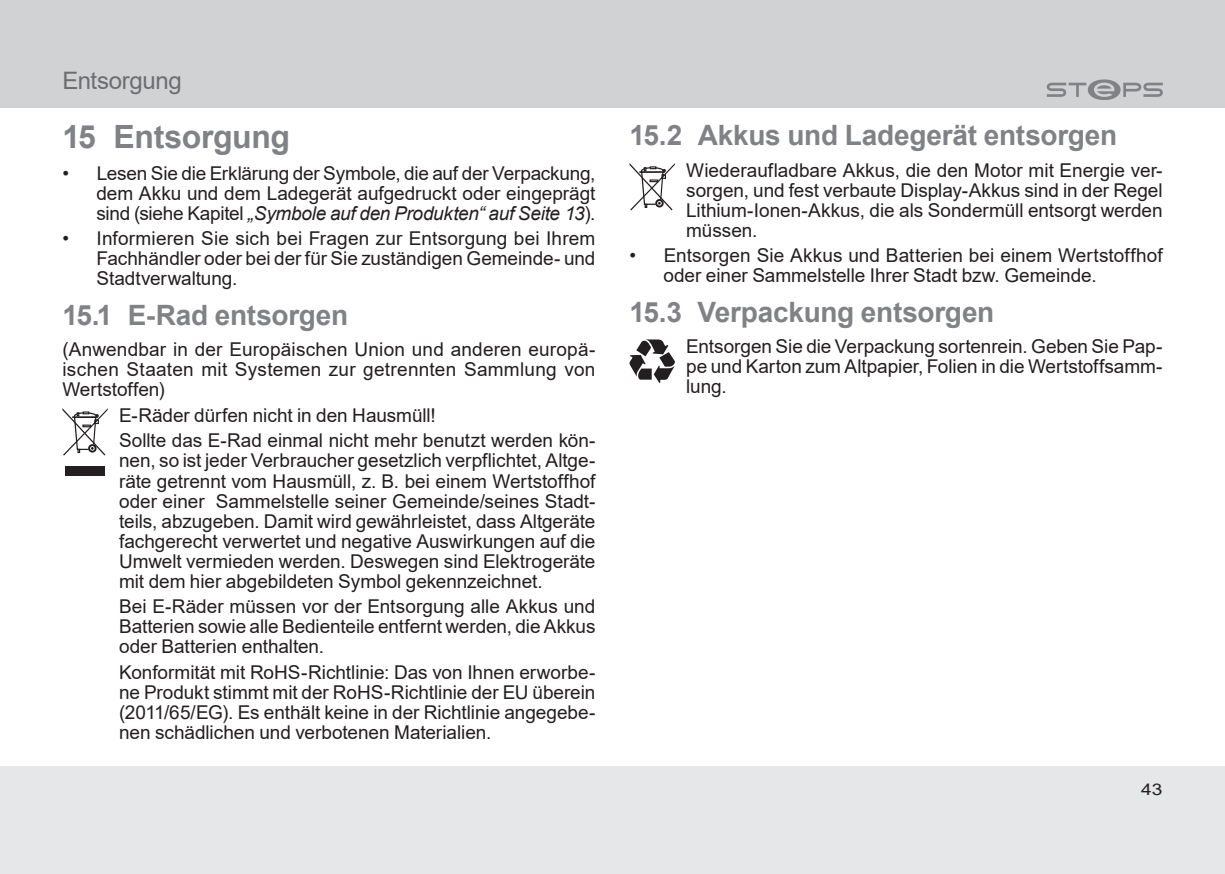
<style>
.page{position:relative;width:1225px;height:874px;background:#fff}
.page>*{position:absolute;margin:0;border:0;box-sizing:border-box;transform-origin:0 0}
.t1{font:700 32px "Arial";letter-spacing:-.01em;color:#808285}
.t2{font:700 28px "Arial";letter-spacing:-.01em;color:#808285}
.t3{font:24px "Arial";letter-spacing:-.015em;color:#6c6d70}
.t4{font:19px/20px "Arial";letter-spacing:-.005em;color:#231f20;text-align:justify}
.t5{font:16px "Arial";color:#231f20;scale:1.2 1}
.s1{font-style:italic}
</style>
<div class="page">
<div style="left:0;top:765px;width:1225px;height:108px;background:#e6e7e9"></div>
<div style="left:0;top:0;width:1225px;height:108px;background:#d1d2d4"></div>
<svg style="left:1046px;top:79px;width:116px;height:20px"></svg>
<svg style="left:62px;top:408px;width:46px;height:47px"></svg>
<div style="left:65px;top:466px;width:40px;height:10px;background:#231f20"></div>
<svg style="left:629px;top:163px;width:46px;height:47px"></svg>
<svg style="left:629px;top:339px;width:46px;height:44px"></svg>
<p class="t3" style="left:62px;top:64px;width:121px">Entsorgung</p>
<h1 class="t1" style="left:62px;top:114px;width:229px">15 Entsorgung</h1>
<p class="t4" style="left:96px;top:163px;width:500px;text-indent:-34px">• Lesen Sie die Erklärung der Symbole, die auf der Verpackung, dem Akku und dem Ladegerät aufgedruckt oder eingeprägt sind (siehe Kapitel <span class="s1">„Symbole auf den Produkten“ auf Seite 13</span>).</p>
<p class="t4" style="left:96px;top:228px;width:500px;text-indent:-34px">• Informieren Sie sich bei Fragen zur Entsorgung bei Ihrem Fachhändler oder bei der für Sie zuständigen Gemeinde- und Stadtverwaltung.</p>
<h2 class="t2" style="left:62px;top:295px;width:287px">15.1 E-Rad entsorgen</h2>
<p class="t4" style="left:62px;top:339px;width:534px">(Anwendbar in der Europäischen Union und anderen europä&shy;ischen Staaten mit Systemen zur getrennten Sammlung von Wertstoffen)</p>
<p class="t4" style="left:119px;top:402px;width:478px;line-height:25.6px">E-Räder dürfen nicht in den Hausmüll!<br>Sollte das E-Rad einmal nicht mehr benutzt werden kön-</p>
<p class="t4" style="left:119px;top:450px;width:478px">nen, so ist jeder Verbraucher gesetzlich verpflichtet, Altge&shy;räte getrennt vom Hausmüll, z. B. bei einem Wertstoffhof oder einer Sammelstelle seiner Gemeinde/seines Stadt&shy;teils, abzugeben. Damit wird gewährleistet, dass Altgeräte fachgerecht verwertet und negative Auswirkungen auf die Umwelt vermieden werden. Deswegen sind Elektrogeräte mit dem hier abgebildeten Symbol gekennzeichnet.</p>
<p class="t4" style="left:119px;top:596px;width:478px">Bei E-Räder müssen vor der Entsorgung alle Akkus und Batterien sowie alle Bedienteile entfernt werden, die Akkus oder Batterien enthalten.</p>
<p class="t4" style="left:119px;top:662px;width:478px">Konformität mit RoHS-Richtlinie: Das von Ihnen erworbe&shy;ne Produkt stimmt mit der RoHS-Richtlinie der EU überein (2011/65/EG). Es enthält keine in der Richtlinie angegebe&shy;nen schädlichen und verbotenen Materialien.</p>
<h2 class="t2" style="left:629px;top:116px;width:489px">15.2 Akkus und Ladegerät entsorgen</h2>
<p class="t4" style="left:686px;top:160px;width:478px">Wiederaufladbare Akkus, die den Motor mit Energie ver&shy;sorgen, und fest verbaute Display-Akkus sind in der Regel Lithium-Ionen-Akkus, die als Sondermüll entsorgt werden müssen.</p>
<p class="t4" style="left:663px;top:245px;width:500px;text-indent:-34px">• Entsorgen Sie Akkus und Batterien bei einem Wertstoffhof oder einer Sammelstelle Ihrer Stadt bzw. Gemeinde.</p>
<h2 class="t2" style="left:629px;top:292px;width:366px">15.3 Verpackung entsorgen</h2>
<p class="t4" style="left:686px;top:336px;width:478px">Entsorgen Sie die Verpackung sortenrein. Geben Sie Pap&shy;pe und Karton zum Altpapier, Folien in die Wertstoffsamm&shy;lung.</p>
<p class="t5" style="left:1141px;top:777px;width:19px">43</p>
</div>
